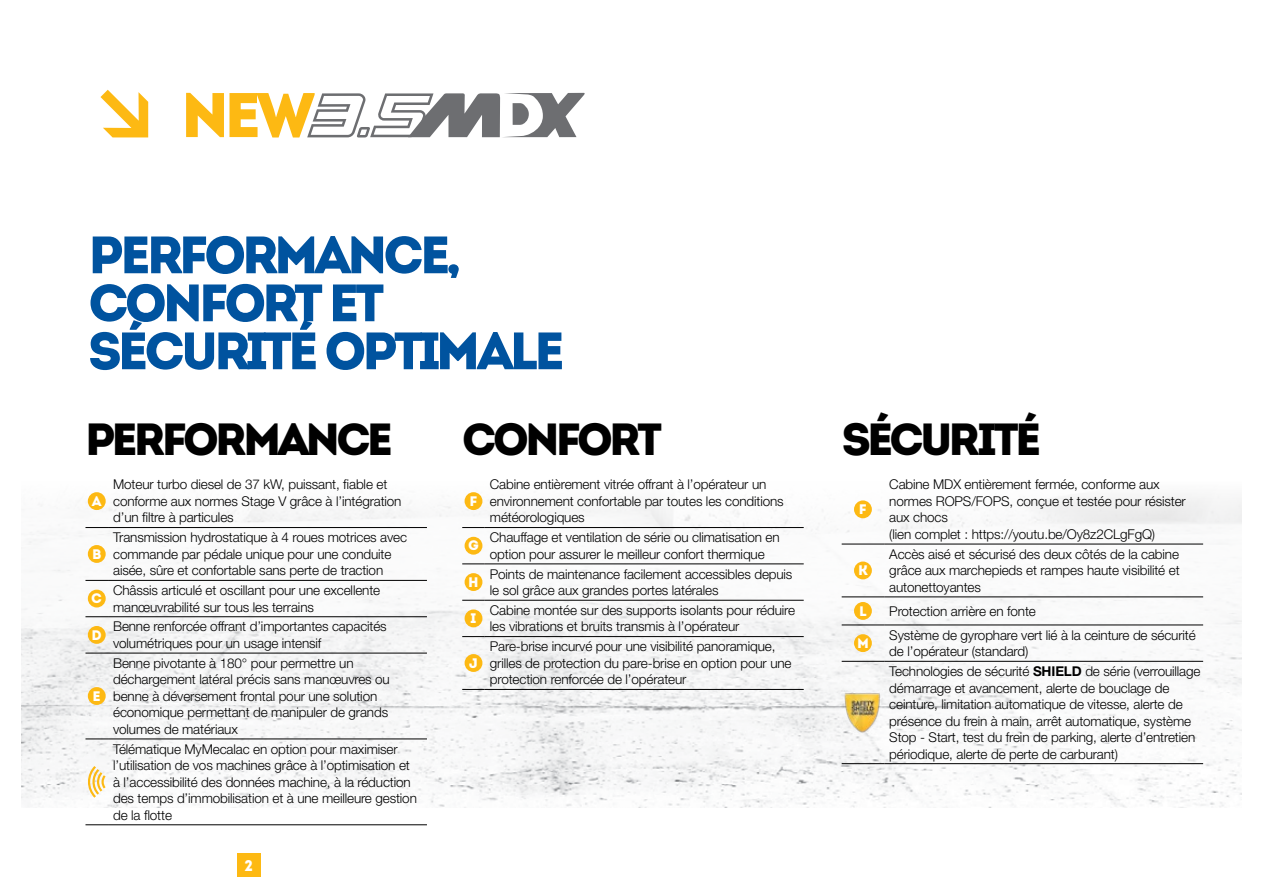
<style>
.page{position:relative;width:1263px;height:893px;background:#fff}
.page>*{position:absolute;margin:0;border:0;box-sizing:border-box;transform-origin:0 0}
.t1{font:52.5px/48px "Intro";letter-spacing:-.09em;color:#00539f}
.t2{font:900 45px "Intro";letter-spacing:-.075em;color:#000}
.t3{font:900 15.45px "Intro";color:#fff}
.t4{font:13.8px "Intro";color:#fff}
.t5{font:300 13.5px/16.5px "Helvetica Neue LT Pro";letter-spacing:-.01em;color:#000}
.s1{font-weight:700}
</style>
<div class="page">
<img style="left:21px;top:492px;width:1221px;height:316px">
<svg style="left:186px;top:93px;width:399px;height:44px"></svg>
<svg style="left:100px;top:90px;width:48px;height:47px"></svg>
<svg style="left:85px;top:527px;width:23px;height:1px"></svg>
<hr style="left:108px;top:527px;width:319px;height:1px;background:#000">
<svg style="left:85px;top:580px;width:23px;height:1px"></svg>
<hr style="left:108px;top:580px;width:319px;height:1px;background:#000">
<svg style="left:85px;top:616px;width:23px;height:1px"></svg>
<hr style="left:108px;top:616px;width:319px;height:1px;background:#000">
<svg style="left:85px;top:653px;width:23px;height:1px"></svg>
<hr style="left:108px;top:653px;width:319px;height:1px;background:#000">
<svg style="left:85px;top:739px;width:23px;height:1px"></svg>
<hr style="left:108px;top:739px;width:319px;height:1px;background:#000">
<svg style="left:85px;top:824px;width:23px;height:1px"></svg>
<hr style="left:108px;top:824px;width:319px;height:1px;background:#000">
<div style="left:88px;top:492px;width:18px;height:18px;background:#fdb913;border-radius:50%"></div>
<div style="left:88px;top:545px;width:18px;height:18px;background:#fdb913;border-radius:50%"></div>
<div style="left:88px;top:590px;width:18px;height:17px;background:#fdb913;border-radius:50%"></div>
<div style="left:88px;top:626px;width:18px;height:18px;background:#fdb913;border-radius:50%"></div>
<div style="left:88px;top:687px;width:18px;height:18px;background:#fdb913;border-radius:50%"></div>
<svg style="left:87px;top:764px;width:21px;height:36px"></svg>
<svg style="left:462px;top:527px;width:23px;height:1px"></svg>
<hr style="left:485px;top:527px;width:319px;height:1px;background:#000">
<svg style="left:462px;top:564px;width:23px;height:1px"></svg>
<hr style="left:485px;top:564px;width:319px;height:1px;background:#000">
<svg style="left:462px;top:600px;width:23px;height:1px"></svg>
<hr style="left:485px;top:600px;width:319px;height:1px;background:#000">
<svg style="left:462px;top:636px;width:23px;height:1px"></svg>
<hr style="left:485px;top:636px;width:319px;height:1px;background:#000">
<svg style="left:462px;top:689px;width:23px;height:1px"></svg>
<hr style="left:485px;top:689px;width:319px;height:1px;background:#000">
<div style="left:465px;top:492px;width:17px;height:18px;background:#fdb913;border-radius:50%"></div>
<div style="left:465px;top:537px;width:17px;height:18px;background:#fdb913;border-radius:50%"></div>
<div style="left:465px;top:573px;width:17px;height:18px;background:#fdb913;border-radius:50%"></div>
<div style="left:465px;top:609px;width:17px;height:18px;background:#fdb913;border-radius:50%"></div>
<div style="left:465px;top:654px;width:17px;height:18px;background:#fdb913;border-radius:50%"></div>
<hr style="left:842px;top:544px;width:42px;height:1px;background:#000">
<hr style="left:884px;top:544px;width:319px;height:1px;background:#000">
<hr style="left:842px;top:597px;width:42px;height:1px;background:#000">
<hr style="left:884px;top:597px;width:319px;height:1px;background:#000">
<hr style="left:842px;top:625px;width:42px;height:1px;background:#000">
<hr style="left:884px;top:625px;width:319px;height:1px;background:#000">
<hr style="left:842px;top:661px;width:42px;height:1px;background:#000">
<hr style="left:884px;top:661px;width:319px;height:1px;background:#000">
<hr style="left:842px;top:763px;width:42px;height:1px;background:#000">
<hr style="left:884px;top:763px;width:319px;height:1px;background:#000">
<div style="left:854px;top:500px;width:18px;height:18px;background:#fdb913;border-radius:50%"></div>
<div style="left:854px;top:561px;width:18px;height:18px;background:#fdb913;border-radius:50%"></div>
<div style="left:854px;top:602px;width:18px;height:18px;background:#fdb913;border-radius:50%"></div>
<div style="left:854px;top:634px;width:18px;height:18px;background:#fdb913;border-radius:50%"></div>
<img style="left:843px;top:691px;width:40px;height:43px">
<div style="left:237px;top:853px;width:23px;height:23px;background:#fdb913"></div>
<h1 class="t1" style="left:88px;top:231px;width:479px">PERFORMANCE,<br>CONFORT ET<br>SÉCURITÉ OPTIMALE</h1>
<h2 class="t2" style="left:85px;top:410px;width:309px">PERFORMANCE</h2>
<p class="t4" style="left:92px;top:493px;width:11px">A</p>
<p class="t4" style="left:92px;top:545px;width:11px">B</p>
<p class="t5" style="left:113px;top:476px;width:290px">Moteur turbo diesel de 37 kW, puissant, fiable et conforme aux normes Stage V grâce à l’intégration d’un filtre à particules</p>
<p class="t5" style="left:113px;top:529px;width:295px">Transmission hydrostatique à 4 roues motrices avec commande par pédale unique pour une conduite aisée, sûre et confortable sans perte de traction</p>
<p class="t4" style="left:91px;top:590px;width:12px">C</p>
<p class="t5" style="left:113px;top:582px;width:269px">Châssis articulé et oscillant pour une excellente manœuvrabilité sur tous les terrains</p>
<p class="t4" style="left:92px;top:626px;width:12px">D</p>
<p class="t5" style="left:113px;top:618px;width:275px">Benne renforcée offrant d’importantes capacités volumétriques pour un usage intensif</p>
<p class="t4" style="left:93px;top:687px;width:10px">E</p>
<p class="t5" style="left:113px;top:654px;width:278px">Benne pivotante à 180° pour permettre un déchargement latéral précis sans manœuvres ou benne à déversement frontal pour une solution économique permettant de manipuler de grands volumes de matériaux</p>
<p class="t5" style="left:113px;top:740px;width:305px">Télématique MyMecalac en option pour maximiser l’utilisation de vos machines grâce à l’optimisation et à l’accessibilité des données machine, à la réduction des temps d’immobilisation et à une meilleure gestion de la flotte</p>
<p class="t3" style="left:244px;top:855px;width:10px">2</p>
<h2 class="t2" style="left:462px;top:410px;width:201px">CONFORT</h2>
<p class="t4" style="left:469px;top:493px;width:9px">F</p>
<p class="t5" style="left:490px;top:476px;width:295px">Cabine entièrement vitrée offrant à l’opérateur un environnement confortable par toutes les conditions météorologiques</p>
<p class="t4" style="left:468px;top:537px;width:12px">G</p>
<p class="t5" style="left:490px;top:529px;width:291px">Chauffage et ventilation de série ou climatisation en option pour assurer le meilleur confort thermique</p>
<p class="t4" style="left:468px;top:573px;width:12px">H</p>
<p class="t5" style="left:490px;top:565px;width:304px">Points de maintenance facilement accessibles depuis le sol grâce aux grandes portes latérales</p>
<p class="t4" style="left:471px;top:610px;width:7px">I</p>
<p class="t5" style="left:490px;top:602px;width:307px">Cabine montée sur des supports isolants pour réduire les vibrations et bruits transmis à l’opérateur</p>
<p class="t4" style="left:469px;top:654px;width:11px">J</p>
<p class="t5" style="left:490px;top:638px;width:303px">Pare-brise incurvé pour une visibilité panoramique, grilles de protection du pare-brise en option pour une protection renforcée de l’opérateur</p>
<h2 class="t2" style="left:842px;top:410px;width:201px">SÉCURITÉ</h2>
<p class="t4" style="left:859px;top:501px;width:9px">F</p>
<p class="t4" style="left:858px;top:562px;width:11px">K</p>
<p class="t5" style="left:889px;top:476px;width:298px">Cabine MDX entièrement fermée, conforme aux normes ROPS/FOPS, conçue et testée pour résister aux chocs<br>(lien complet : https://youtu.be/Oy8z2CLgFgQ)</p>
<p class="t5" style="left:889px;top:545px;width:292px;text-align:justify">Accès aisé et sécurisé des deux côtés de la cabine grâce aux marchepieds et rampes haute visibilité et autonettoyantes</p>
<p class="t4" style="left:859px;top:602px;width:9px">L</p>
<p class="t5" style="left:889px;top:602px;width:148px">Protection arrière en fonte</p>
<p class="t4" style="left:857px;top:635px;width:13px">M</p>
<p class="t5" style="left:889px;top:626px;width:308px">Système de gyrophare vert lié à la ceinture de sécurité de l’opérateur (standard)</p>
<p class="t5" style="left:889px;top:663px;width:313px">Technologies de sécurité <span class="s1">SHIELD</span> de série (verrouillage démarrage et avancement, alerte de bouclage de ceinture, limitation automatique de vitesse, alerte de présence du frein à main, arrêt automatique, système Stop - Start, test du frein de parking, alerte d’entretien périodique, alerte de perte de carburant)</p>
</div>
